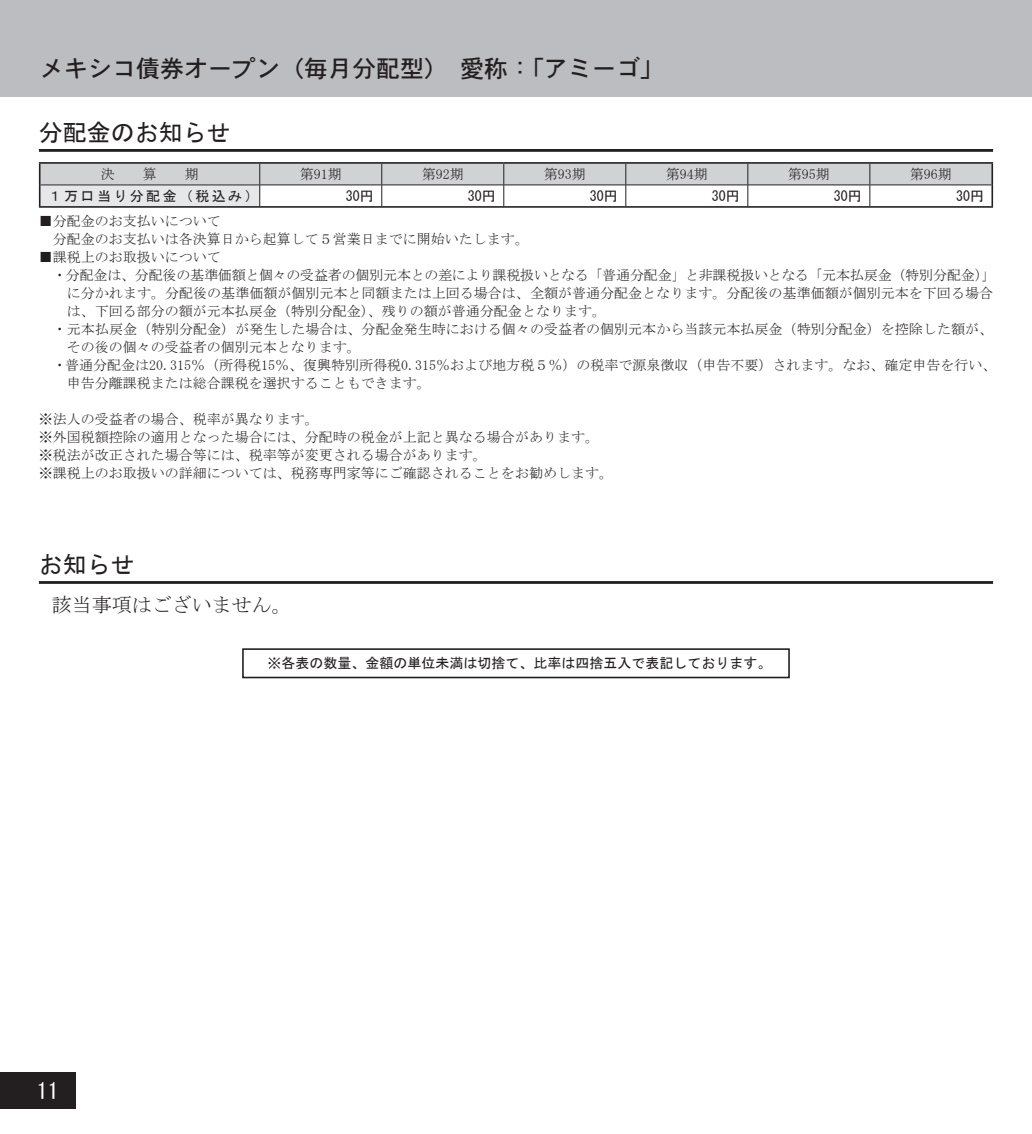
<style>
.page{position:relative;width:1032px;height:1134px;background:#fff}
.page>*{position:absolute;margin:0;border:0;box-sizing:border-box;transform-origin:0 0}
.t1{font:24px "DFHS Gothic W5 WIN RKSJ H";color:#231f20}
.t2{font:24px "MS Gothic";color:#231f20}
.t3{font:22px "MS Gothic";color:#fff}
.t4{font:20px "MS Mincho";color:#231f20}
.t5{font:14px/18px "MS Mincho";color:#231f20}
.t6{font:14px "MS Gothic";color:#231f20}
.t7{font:14px "MS Gothic";letter-spacing:.175em;color:#231f20}
</style>
<div class="page">
<div style="left:0;top:0;width:1032px;height:96px;background:#bcbdc0"></div>
<div style="left:0;top:1072px;width:76px;height:36px;background:#231f20"></div>
<hr style="left:39px;top:149px;width:954px;height:3px;background:#231f20">
<hr style="left:39px;top:164px;width:2px;height:21px;background:#231f20">
<hr style="left:39px;top:185px;width:2px;height:21px;background:#231f20">
<hr style="left:39px;top:206px;width:954px;height:2px;background:#231f20">
<hr style="left:991px;top:164px;width:2px;height:21px;background:#231f20">
<hr style="left:991px;top:185px;width:2px;height:21px;background:#231f20">
<hr style="left:504px;top:162px;width:489px;height:2px;background:#231f20">
<hr style="left:39px;top:162px;width:465px;height:2px;background:#231f20">
<svg style="left:40px;top:163px;width:952px;height:43px"></svg>
<div style="left:242px;top:648px;width:548px;height:30px;border:2px solid #231f20"></div>
<hr style="left:39px;top:581px;width:954px;height:3px;background:#231f20">
<h1 class="t1" style="left:40px;top:56px;width:625px">メキシコ債券オープン（毎月分配型） 愛称：「アミーゴ」</h1>
<h1 class="t2" style="left:39px;top:120px;width:193px">分配金のお知らせ</h1>
<p class="t5" style="left:300px;top:165px;width:43px">第91期</p>
<p class="t5" style="left:422px;top:165px;width:43px">第92期</p>
<p class="t5" style="left:544px;top:165px;width:43px">第93期</p>
<p class="t5" style="left:666px;top:165px;width:43px">第94期</p>
<p class="t5" style="left:788px;top:165px;width:43px">第95期</p>
<p class="t5" style="left:910px;top:165px;width:43px">第96期</p>
<p class="t7" style="left:48px;top:189px;width:212px">１万口当り分配金 （税込み）</p>
<p class="t6" style="left:346px;top:189px;width:29px">30円</p>
<p class="t6" style="left:468px;top:189px;width:29px">30円</p>
<p class="t6" style="left:590px;top:189px;width:29px">30円</p>
<p class="t6" style="left:712px;top:189px;width:29px">30円</p>
<p class="t6" style="left:834px;top:189px;width:29px">30円</p>
<p class="t6" style="left:956px;top:189px;width:29px">30円</p>
<p class="t5" style="left:53px;top:212px;width:477px;text-indent:-14px">■分配金のお支払いについて<br>分配金のお支払いは各決算日から起算して５営業日までに開始いたします。</p>
<p class="t5" style="left:39px;top:248px;width:183px">■課税上のお取扱いについて</p>
<p class="t5" style="left:53px;top:266px;width:944px">・分配金は、分配後の基準価額と個々の受益者の個別元本との差により課税扱いとなる「普通分配金」と非課税扱いとなる「元本払戻金（特別分配金）」</p>
<p class="t5" style="left:67px;top:284px;width:927px">に分かれます。分配後の基準価額が個別元本と同額または上回る場合は、全額が普通分配金となります。分配後の基準価額が個別元本を下回る場合</p>
<p class="t5" style="left:67px;top:302px;width:541px">は、下回る部分の額が元本払戻金（特別分配金）、残りの額が普通分配金となります。</p>
<p class="t5" style="left:53px;top:320px;width:941px">・元本払戻金（特別分配金）が発生した場合は、分配金発生時における個々の受益者の個別元本から当該元本払戻金（特別分配金）を控除した額が、</p>
<p class="t5" style="left:67px;top:338px;width:296px">その後の個々の受益者の個別元本となります。</p>
<p class="t5" style="left:53px;top:356px;width:945px">・普通分配金は20.315％（所得税15％、復興特別所得税0.315％および地方税５％）の税率で源泉徴収（申告不要）されます。なお、確定申告を行い、</p>
<p class="t5" style="left:67px;top:374px;width:366px">申告分離課税または総合課税を選択することもできます。</p>
<p class="t5" style="left:39px;top:410px;width:576px">※法人の受益者の場合、税率が異なります。<br>※外国税額控除の適用となった場合には、分配時の税金が上記と異なる場合があります。※税法が改正された場合等には、税率等が変更される場合があります。<br>※課税上のお取扱いの詳細については、税務専門家等にご確認されることをお勧めします。</p>
<h1 class="t2" style="left:39px;top:552px;width:97px">お知らせ</h1>
<h3 class="t4" style="left:52px;top:594px;width:242px">該当事項はございません。</h3>
<h2 class="t3" style="left:37px;top:1080px;width:23px">11</h2>
<p class="t6" style="left:267px;top:656px;width:505px">※各表の数量、金額の単位未満は切捨て、比率は四捨五入で表記しております。</p>
</div>
